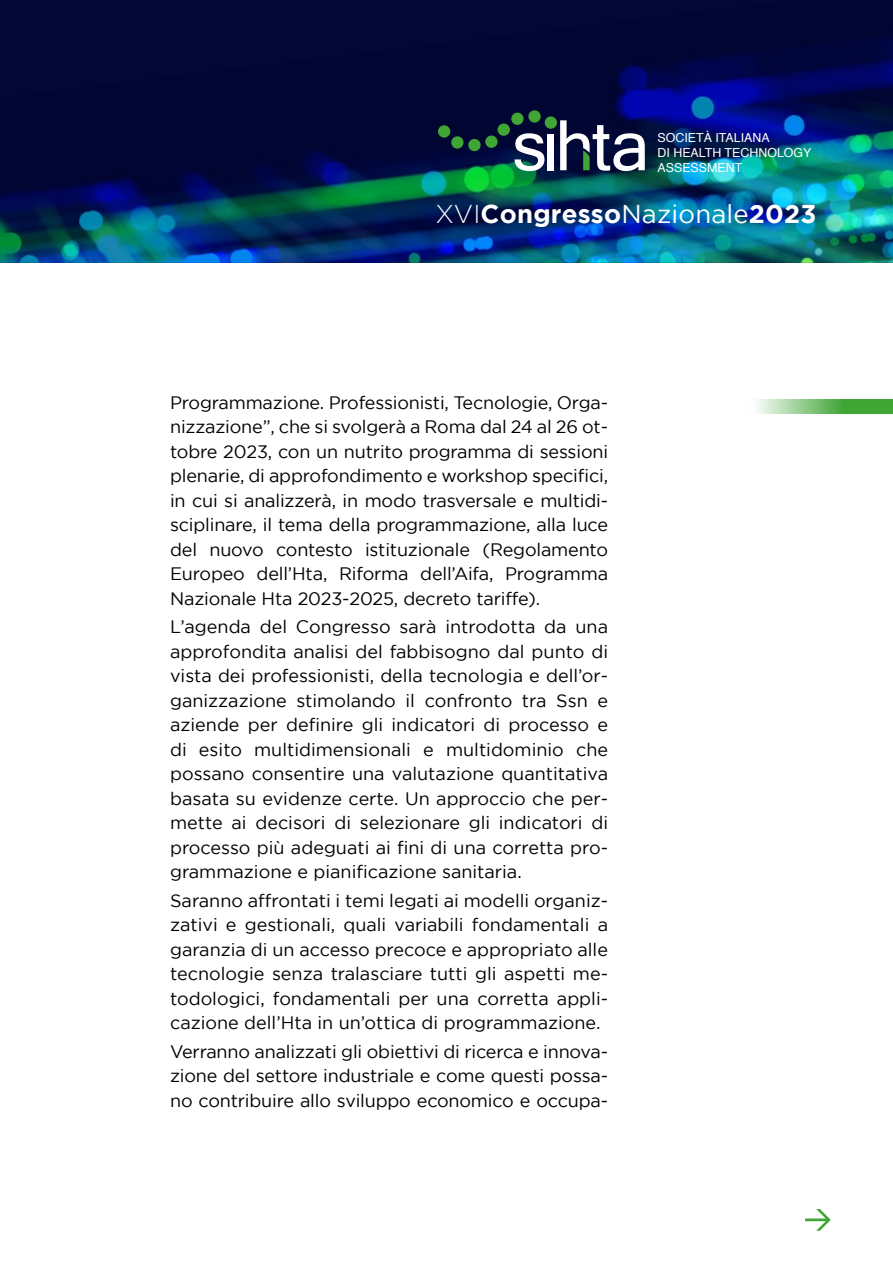
<style>
.page{position:relative;width:893px;height:1263px;background:#fff}
.page>*{position:absolute;margin:0;border:0;box-sizing:border-box;transform-origin:0 0}
.t1{font:700 25.8px "Gotham";letter-spacing:.01em;color:#fff}
.t2{font:18px/24.5px "Gotham";letter-spacing:-.01em;color:#000;text-align:justify}
.t3{font:12.45px/14.9px "Helvetica";color:#fff}
.s1{font-weight:300}
.s2{font-weight:400}
</style>
<div class="page">
<img style="left:0;top:0;width:893px;height:263px">
<svg style="left:514px;top:133px;width:30px;height:38px"></svg>
<div style="left:548px;top:134px;width:6px;height:36px;background:#fff"></div>
<div style="left:438px;top:125px;width:12px;height:13px;background:#3fa535;border-radius:50%"></div>
<div style="left:451px;top:136px;width:12px;height:13px;background:#3fa535;border-radius:50%"></div>
<div style="left:468px;top:139px;width:13px;height:12px;background:#3fa535;border-radius:50%"></div>
<div style="left:485px;top:136px;width:13px;height:12px;background:#3fa535;border-radius:50%"></div>
<div style="left:498px;top:123px;width:12px;height:13px;background:#3fa535;border-radius:50%"></div>
<div style="left:545px;top:116px;width:12px;height:13px;background:#3fa535;border-radius:50%"></div>
<svg style="left:528px;top:110px;width:13px;height:13px"></svg>
<div style="left:511px;top:113px;width:13px;height:12px;background:#3fa535;border-radius:50%"></div>
<svg style="left:560px;top:120px;width:85px;height:51px"></svg>
<svg style="left:757px;top:400px;width:136px;height:14px;background:#78bf71"></svg>
<svg style="left:805px;top:1209px;width:26px;height:22px"></svg>
<p class="t3" style="left:657px;top:131px;width:156px">SOCIETÀ ITALIANA<br>DI HEALTH TECHNOLOGY<br>ASSESSMENT</p>
<h1 class="t1" style="left:436px;top:199px;width:382px"><span class="s1">XVI</span>Congresso<span class="s2">Nazionale</span>2023</h1>
<p class="t2" style="left:170px;top:390px;width:439px">Programmazione. Professionisti, Tecnologie, Orga&shy;nizzazione”, che si svolgerà a Roma dal 24 al 26 ot&shy;tobre 2023, con un nutrito programma di sessioni plenarie, di approfondimento e workshop specifici, in cui si analizzerà, in modo trasversale e multidi&shy;sciplinare, il tema della programmazione, alla luce del nuovo contesto istituzionale (Regolamento Europeo dell’Hta, Riforma dell’Aifa, Programma Nazionale Hta 2023-2025, decreto tariffe).</p>
<p class="t2" style="left:170px;top:614px;width:439px">L’agenda del Congresso sarà introdotta da una approfondita analisi del fabbisogno dal punto di vista dei professionisti, della tecnologia e dell’or&shy;ganizzazione stimolando il confronto tra Ssn e aziende per definire gli indicatori di processo e di esito multidimensionali e multidominio che possano consentire una valutazione quantitativa basata su evidenze certe. Un approccio che per&shy;mette ai decisori di selezionare gli indicatori di processo più adeguati ai fini di una corretta pro&shy;grammazione e pianificazione sanitaria.</p>
<p class="t2" style="left:170px;top:888px;width:439px">Saranno affrontati i temi legati ai modelli organiz&shy;zativi e gestionali, quali variabili fondamentali a garanzia di un accesso precoce e appropriato alle tecnologie senza tralasciare tutti gli aspetti me&shy;todologici, fondamentali per una corretta appli&shy;cazione dell’Hta in un’ottica di programmazione.</p>
<p class="t2" style="left:170px;top:1039px;width:439px">Verranno analizzati gli obiettivi di ricerca e innova&shy;zione del settore industriale e come questi possa&shy;no contribuire allo sviluppo economico e occupa-</p>
</div>
